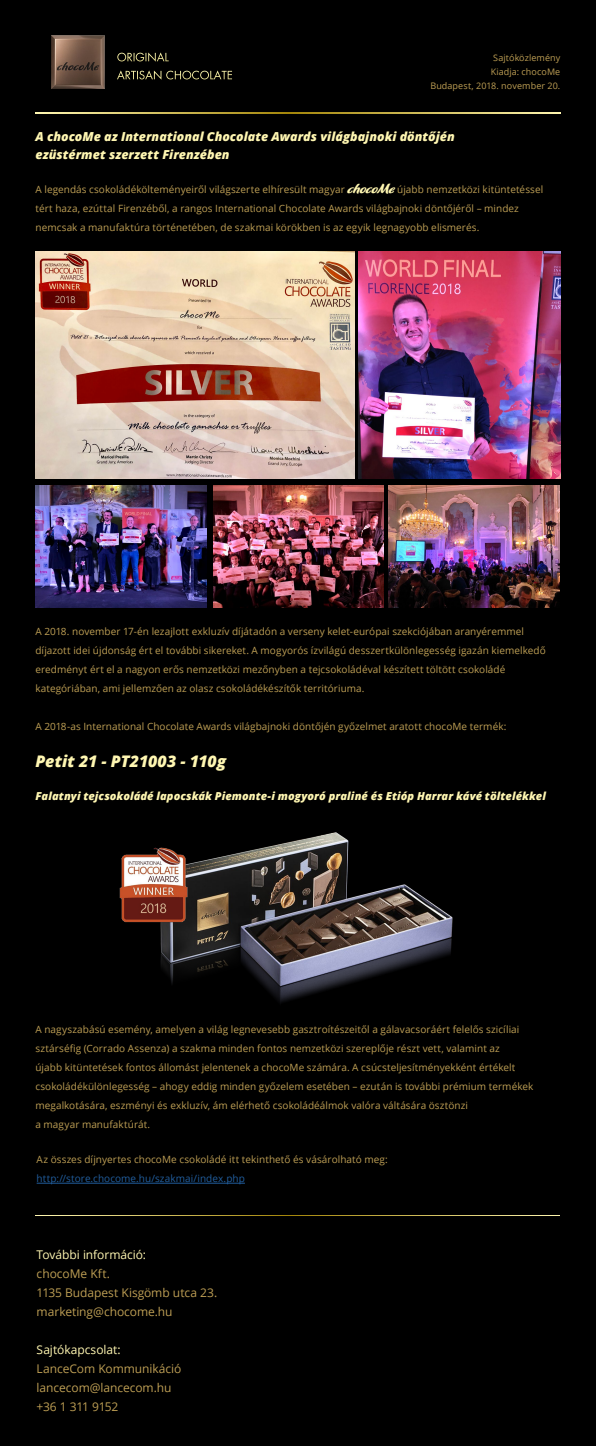
<style>
.page{position:relative;width:596px;height:1446px;background:#fff}
.page>*{position:absolute;margin:0;border:0;box-sizing:border-box;transform-origin:0 0}
.t1{font:italic 800 16px "Open Sans";color:#fff7b2}
.t2{font:italic 800 12.4px/18px "Open Sans";letter-spacing:.005em;color:#fff7b2}
.t3{font:12px/19px "Open Sans";letter-spacing:-.005em;color:#bd9e54}
.t4{font:12px "Open Sans";letter-spacing:-.005em;color:#fff7b2}
.t5{font:italic 800 11px "Open Sans";letter-spacing:.005em;color:#fff7b2}
.t6{font:10px/19px "Open Sans";letter-spacing:.005em;color:#bd9e54}
.t7{font:10px "Open Sans";letter-spacing:.005em;color:#215e9e}
.t8{font:9px/14px "Open Sans";letter-spacing:.01em;color:#bd9e54;text-align:right}
.s1{font-family:"Flavour";font-weight:700;font-size:14px;color:#fff7b2}
</style>
<div class="page">
<div style="left:0;top:0;width:595px;height:1446px;background:#000"></div>
<img style="left:51px;top:35px;width:53px;height:53px">
<svg style="left:117px;top:52px;width:51px;height:10px"></svg>
<svg style="left:117px;top:70px;width:115px;height:10px"></svg>
<svg style="left:36px;top:113px;width:523px;height:1px"></svg>
<hr style="left:37px;top:1183px;width:208px;height:1px;background:#215e9e">
<svg style="left:35px;top:1215px;width:524px;height:1px"></svg>
<img style="left:36px;top:251px;width:319px;height:228px">
<img style="left:36px;top:485px;width:170px;height:122px">
<img style="left:213px;top:485px;width:170px;height:122px">
<img style="left:388px;top:485px;width:171px;height:122px">
<img style="left:358px;top:251px;width:201px;height:228px">
<img style="left:160px;top:832px;width:293px;height:171px">
<img style="left:119px;top:841px;width:75px;height:92px">
<p class="t8" style="left:430px;top:50px;width:131px">Sajtóközlemény<br>Kiadja: chocoMe<br>Budapest, 2018. november 20.</p>
<p class="t2" style="left:35px;top:127px;width:420px">A chocoMe az International Chocolate Awards világbajnoki döntőjén ezüstérmet szerzett Firenzében</p>
<p class="t6" style="left:35px;top:179px;width:509px">A legendás csokoládékölteményeiről világszerte elhíresült magyar <span class="s1">chocoMe</span> újabb nemzetközi kitüntetéssel tért haza, ezúttal Firenzéből, a rangos International Chocolate Awards világbajnoki döntőjéről – mindez nemcsak a manufaktúra történetében, de szakmai körökben is az egyik legnagyobb elismerés.</p>
<p class="t6" style="left:35px;top:621px;width:511px">A 2018. november 17-én lezajlott exkluzív díjátadón a verseny kelet-európai szekciójában aranyéremmel díjazott idei újdonság ért el további sikereket. A mogyorós ízvilágú desszertkülönlegesség igazán kiemelkedő eredményt ért el a nagyon erős nemzetközi mezőnyben a tejcsokoládéval készített töltött csokoládé kategóriában, ami jellemzően az olasz csokoládékészítők territóriuma.</p>
<p class="t6" style="left:35px;top:716px;width:472px">A 2018-as International Chocolate Awards világbajnoki döntőjén győzelmet aratott chocoMe termék:</p>
<h1 class="t1" style="left:35px;top:749px;width:192px">Petit 21 - PT21003 - 110g</h1>
<p class="t5" style="left:35px;top:788px;width:511px">Falatnyi tejcsokoládé lapocskák Piemonte-i mogyoró praliné és Etióp Harrar kávé töltelékkel</p>
<p class="t6" style="left:35px;top:1019px;width:499px">A nagyszabású esemény, amelyen a világ legnevesebb gasztroítészeitől a gálavacsoráért felelős szicíliai sztárséfig (Corrado Assenza) a szakma minden fontos nemzetközi szereplője részt vett, valamint az<br>újabb kitüntetések fontos állomást jelentenek a chocoMe számára. A csúcsteljesítményekként értékelt csokoládékülönlegesség – ahogy eddig minden győzelem esetében – ezután is további prémium termékek megalkotására, eszményi és exkluzív, ám elérhető csokoládéálmok valóra váltására ösztönzi<br>a magyar manufaktúrát.</p>
<p class="t6" style="left:37px;top:1150px;width:352px">Az összes díjnyertes chocoMe csokoládé itt tekinthető és vásárolható meg:</p>
<p class="t7" style="left:37px;top:1172px;width:210px">http://store.chocome.hu/szakmai/index.php</p>
<p class="t4" style="left:37px;top:1246px;width:111px">További információ:</p>
<p class="t3" style="left:37px;top:1263px;width:182px">chocoMe Kft.<br>1135 Budapest Kisgömb utca 23. marketing@chocome.hu</p>
<p class="t4" style="left:37px;top:1341px;width:86px">Sajtókapcsolat:</p>
<p class="t3" style="left:37px;top:1358px;width:146px">LanceCom Kommunikáció lancecom@lancecom.hu +36 1 311 9152</p>
</div>
